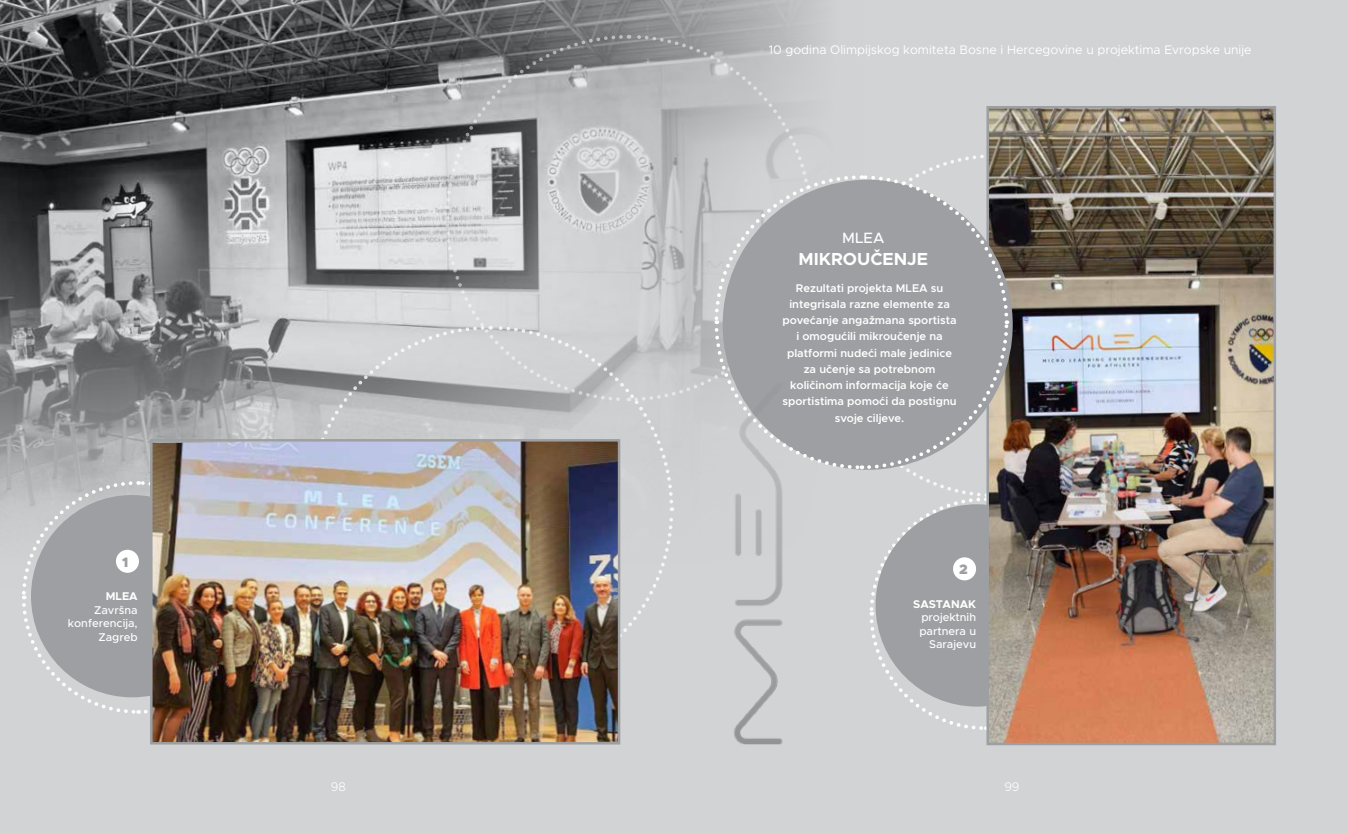
<style>
.page{position:relative;width:1347px;height:833px;background:#fff}
.page>*{position:absolute;margin:0;border:0;box-sizing:border-box;transform-origin:0 0}
.t1{font:700 17.5px "Metropolis";color:#fff}
.t2{font:500 15px "Metropolis";color:#fff}
.t3{font:900 13.75px "Metropolis";color:#9d9fa2}
.t4{font:12.5px "Metropolis";color:#fff}
.t5{font:300 12.5px "Metropolis";color:#fff}
.t6{font:600 11.25px/16.2px "Metropolis";color:#fff;text-align:center}
.t7{font:500 11.25px/13.5px "Metropolis";color:#fff;text-align:right}
.t8{font:700 11.25px "Metropolis";color:#fff}
</style>
<div class="page">
<div style="left:0;top:0;width:1346px;height:833px;background:#d1d3d4"></div>
<img style="left:0;top:0;width:820px;height:520px">
<svg style="left:20px;top:479px;width:129px;height:235px"></svg>
<div style="left:31px;top:495px;width:202px;height:202px;background:#9d9fa2;border-radius:50%"></div>
<img style="left:149px;top:438px;width:472px;height:307px">
<div style="left:116px;top:550px;width:23px;height:23px;background:#fff;border-radius:50%"></div>
<img style="left:986px;top:106px;width:290px;height:640px">
<img style="left:306px;top:34px;width:863px;height:698px">
<img style="left:710px;top:344px;width:94px;height:401px">
<div style="left:953px;top:557px;width:23px;height:23px;background:#fff;border-radius:50%"></div>
<p class="t3" style="left:122px;top:553px;width:8px">1</p>
<p class="t8" style="left:106px;top:589px;width:33px">MLEA</p>
<p class="t7" style="left:68px;top:603px;width:71px">Završna konferencija,<br>Zagreb</p>
<p class="t4" style="left:769px;top:42px;width:484px">10 godina Olimpijskog komiteta Bosne i Hercegovine u projektima Evropske unije</p>
<h2 class="t2" style="left:842px;top:228px;width:44px">MLEA</h2>
<h1 class="t1" style="left:798px;top:248px;width:131px">MIKROUČENJE</h1>
<p class="t6" style="left:782px;top:280px;width:176px">Rezultati projekta MLEA su integrisala razne elemente za povećanje angažmana sportista i omogućili mikroučenje na platformi nudeći male jedinice za učenje sa potrebnom količinom informacija koje će sportistima pomoći da postignu svoje ciljeve.</p>
<p class="t3" style="left:959px;top:560px;width:10px">2</p>
<p class="t8" style="left:913px;top:596px;width:64px">SASTANAK</p>
<p class="t7" style="left:919px;top:610px;width:58px">projektnih partnera u<br>Sarajevu</p>
<p class="t5" style="left:331px;top:779px;width:17px">98</p>
<p class="t5" style="left:1004px;top:779px;width:17px">99</p>
</div>
